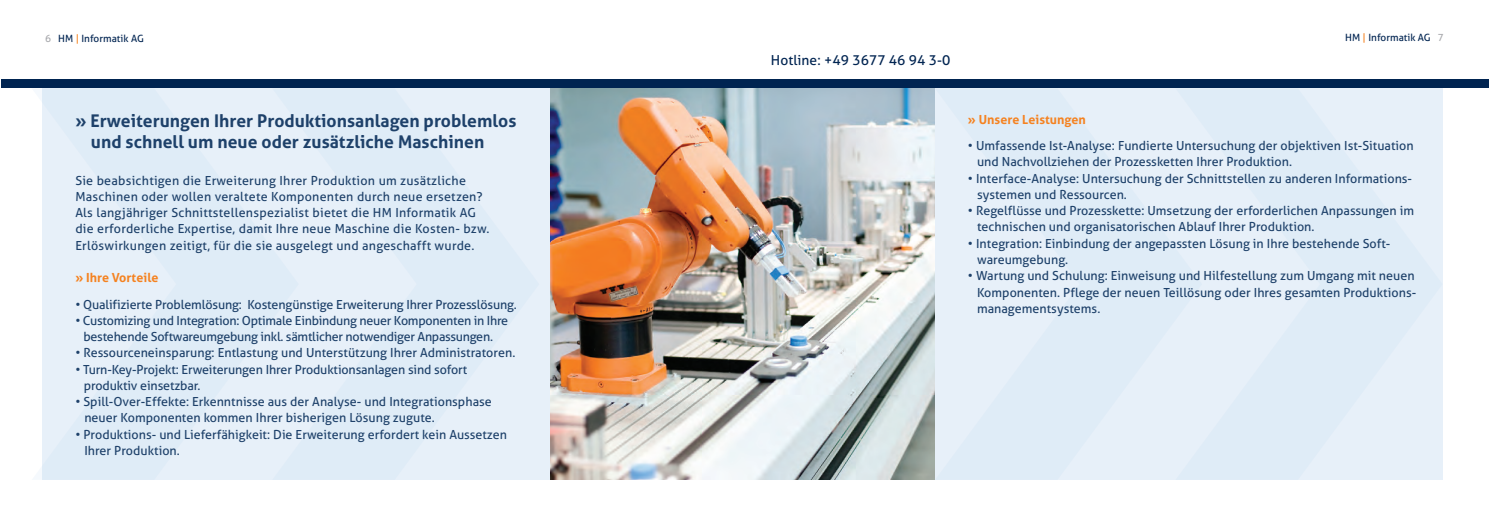
<style>
.page{position:relative;width:1489px;height:525px;background:#fff}
.page>*{position:absolute;margin:0;border:0;box-sizing:border-box;transform-origin:0 0}
.t1{font:700 17.5px/21px "Aller";letter-spacing:.005em;color:#1e416a}
.t2{font:13.75px "Aller";letter-spacing:.005em;color:#002451}
.t3{font:12.5px/16.2px "Aller";letter-spacing:.005em;color:#1e416a}
.t4{font:12.5px/16.2px "Aller";letter-spacing:-.02em;color:#1e416a;text-align:center}
.t5{font:700 12.5px "Aller";letter-spacing:.005em;color:#f58220}
.t6{font:10px "Aller";letter-spacing:.005em;color:#002451}
.s1{color:#a8a9ad}
.s2{color:#f58220}
</style>
<div class="page">
<img style="left:550px;top:88px;width:384px;height:391px">
<div style="left:43px;top:80px;width:507px;height:399px;background:#e1edf8"></div>
<div style="left:934px;top:88px;width:241px;height:391px;background:#e3eef8"></div>
<div style="left:1175px;top:88px;width:267px;height:391px;background:#e7f0f9"></div>
<div style="left:1px;top:79px;width:744px;height:9px;background:#002451"></div>
<div style="left:743px;top:79px;width:745px;height:9px;background:#002451"></div>
<p class="t6" style="left:45px;top:32px;width:100px"><span class="s1">6</span> HM <span class="s2">|</span> Informatik AG</p>
<p class="t6" style="left:1344px;top:32px;width:100px">HM <span class="s2">|</span> Informatik AG <span class="s1">7</span></p>
<p class="t2" style="left:770px;top:52px;width:181px">Hotline: +49 3677 46 94 3-0</p>
<h1 class="t1" style="left:91px;top:110px;width:427px;text-indent:-16px">» Erweiterungen Ihrer Produktionsanlagen problemlos und schnell um neue oder zusätzliche Maschinen</h1>
<p class="t3" style="left:75px;top:172px;width:415px">Sie beabsichtigen die Erweiterung Ihrer Produktion um zusätzliche Maschinen oder wollen veraltete Komponenten durch neue ersetzen?<br>Als langjähriger Schnittstellenspezialist bietet die HM Informatik AG die erforderliche Expertise, damit Ihre neue Maschine die Kosten- bzw.<br>Erlöswirkungen zeitigt, für die sie ausgelegt und angeschafft wurde.</p>
<p class="t5" style="left:75px;top:270px;width:85px">» Ihre Vorteile</p>
<p class="t3" style="left:75px;top:296px;width:443px">• Qualifizierte Problemlösung: Kostengünstige Erweiterung Ihrer Prozesslösung.</p>
<p class="t4" style="left:75px;top:312px;width:434px">• Customizing und Integration: Optimale Einbindung neuer Komponenten in Ihre bestehende Softwareumgebung inkl. sämtlicher notwendiger Anpassungen.</p>
<p class="t3" style="left:75px;top:344px;width:441px">• Ressourceneinsparung: Entlastung und Unterstützung Ihrer Administratoren.</p>
<p class="t3" style="left:84px;top:361px;width:385px;text-indent:-9px">• Turn-Key-Projekt: Erweiterungen Ihrer Produktionsanlagen sind sofort produktiv einsetzbar.</p>
<p class="t3" style="left:84px;top:393px;width:409px;text-indent:-9px">• Spill-Over-Effekte: Erkenntnisse aus der Analyse- und Integrationsphase neuer Komponenten kommen Ihrer bisherigen Lösung zugute.</p>
<p class="t3" style="left:84px;top:426px;width:424px;text-indent:-9px">• Produktions- und Lieferfähigkeit: Die Erweiterung erfordert kein Aussetzen<br>Ihrer Produktion.</p>
<p class="t5" style="left:967px;top:112px;width:119px">» Unsere Leistungen</p>
<p class="t3" style="left:976px;top:137px;width:438px;text-indent:-9px">• Umfassende Ist-Analyse: Fundierte Untersuchung der objektiven Ist-Situation und Nachvollziehen der Prozessketten Ihrer Produktion.</p>
<p class="t3" style="left:976px;top:170px;width:436px;text-indent:-9px">• Interface-Analyse: Untersuchung der Schnittstellen zu anderen Informations&shy;systemen und Ressourcen.</p>
<p class="t3" style="left:976px;top:202px;width:438px;text-indent:-9px">• Regelflüsse und Prozesskette: Umsetzung der erforderlichen Anpassungen im technischen und organisatorischen Ablauf Ihrer Produktion.</p>
<p class="t3" style="left:976px;top:235px;width:415px;text-indent:-9px">• Integration: Einbindung der angepassten Lösung in Ihre bestehende Soft&shy;wareumgebung.</p>
<p class="t3" style="left:976px;top:267px;width:441px;text-indent:-9px">• Wartung und Schulung: Einweisung und Hilfestellung zum Umgang mit neuen<br>Komponenten. Pflege der neuen Teillösung oder Ihres gesamten Produktions&shy;managementsystems.</p>
</div>
